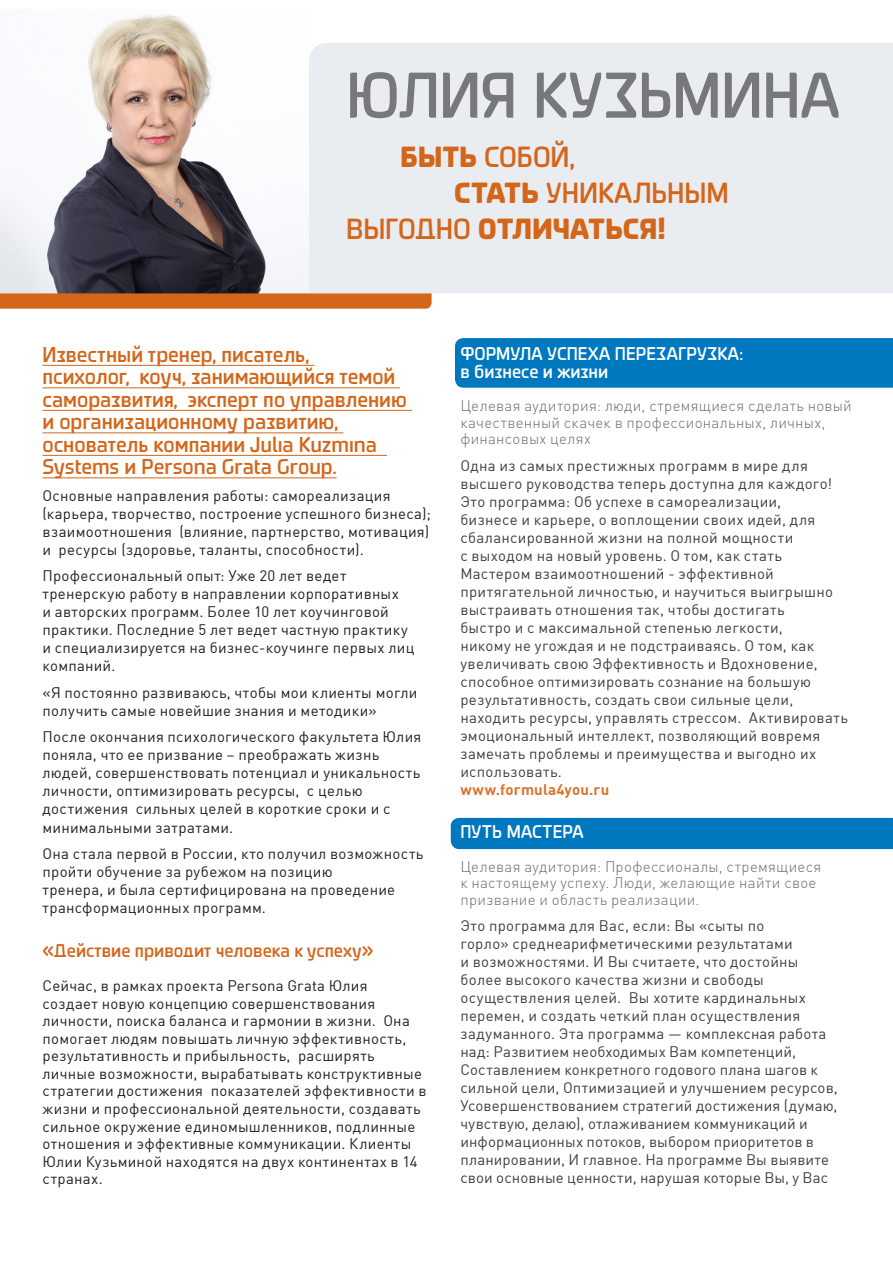
<style>
.page{position:relative;width:893px;height:1263px;background:#fff}
.page>*{position:absolute;margin:0;border:0;box-sizing:border-box;transform-origin:0 0}
.biogtaf{font:63px "Nokia Sans S60";letter-spacing:-.015em;color:#76787b}
.biogtaf-2{font:28.5px "Nokia Sans S60";letter-spacing:-.005em;color:#d4661a}
.biogtaf-3{font:700 28.5px "Nokia Sans S60";letter-spacing:-.01em;color:#d4661a}
.select{font:21px/22.5px "Nokia Sans S60";color:#d4661a}
.t1{font:18px/18px "Nokia Sans S60";color:#fff}
.t2{font:18px "Nokia Sans S60";color:#d4661a}
.body{font:15px/18px "DIN Cyr";letter-spacing:.015em;color:#3e3e3f}
.biogtaf-4{font:15px/18px "DIN Cyr";letter-spacing:.02em;color:#231f20}
.body_CA{font:300 15px/16.5px "DIN Cyr";letter-spacing:.02em;color:#6c6d70}
.s1{font-weight:700}
.s2{font-weight:400}
.s3{font-weight:700;color:#d8732c}
</style>
<div class="page">
<img style="left:0;top:15px;width:309px;height:278px">
<div style="left:451px;top:818px;width:442px;height:31px;background:#0078c0"></div>
<div style="left:455px;top:338px;width:438px;height:50px;background:#0078c0"></div>
<div style="left:309px;top:43px;width:584px;height:250px;background:#e9ecf0"></div>
<hr style="left:43px;top:365px;width:271px;height:1px;background:#d4661a">
<hr style="left:43px;top:387px;width:357px;height:1px;background:#d4661a">
<hr style="left:43px;top:410px;width:369px;height:1px;background:#d4661a">
<hr style="left:43px;top:432px;width:300px;height:1px;background:#d4661a">
<hr style="left:43px;top:455px;width:344px;height:1px;background:#d4661a">
<hr style="left:43px;top:477px;width:294px;height:1px;background:#d4661a">
<svg style="left:0;top:293px;width:432px;height:16px"></svg>
<p class="biogtaf" style="left:346px;top:47px;width:496px">ЮЛИЯ КУЗЬМИНА</p>
<p class="biogtaf-2" style="left:400px;top:135px;width:176px"><span class="s1">БЫТЬ</span> СОБОЙ,</p>
<p class="biogtaf-2" style="left:454px;top:171px;width:276px"><span class="s1">СТАТЬ</span> УНИКАЛЬНЫМ</p>
<p class="biogtaf-3" style="left:346px;top:207px;width:321px"><span class="s2">ВЫГОДНО</span> ОТЛИЧАТЬСЯ!</p>
<p class="select" style="left:43px;top:343px;width:366px">Известный тренер, писатель,<br>психолог, коуч, занимающийся темой саморазвития, эксперт по управлению и организационному развитию, основатель компании Julia Kuzmina Systems и Persona Grata Group.</p>
<p class="biogtaf-4" style="left:43px;top:487px;width:390px">Основные направления работы: самореализация (карьера, творчество, построение успешного бизнеса); взаимоотношения (влияние, партнерство, мотивация) и ресурсы (здоровье, таланты, способности).</p>
<p class="biogtaf-4" style="left:43px;top:567px;width:373px">Профессиональный опыт: Уже 20 лет ведет тренерскую работу в направлении корпоративных<br>и авторских программ. Более 10 лет коучинговой практики. Последние 5 лет ведет частную практику и специализируется на бизнес-коучинге первых лиц компаний.</p>
<p class="biogtaf-4" style="left:43px;top:684px;width:376px">«Я постоянно развиваюсь, чтобы мои клиенты могли получить самые новейшие знания и методики»</p>
<p class="biogtaf-4" style="left:43px;top:728px;width:380px">После окончания психологического факультета Юлия поняла, что ее призвание – преображать жизнь людей, совершенствовать потенциал и уникальность личности, оптимизировать ресурсы, с целью достижения сильных целей в короткие сроки и с минимальными затратами.</p>
<p class="biogtaf-4" style="left:43px;top:845px;width:382px">Она стала первой в России, кто получил возможность пройти обучение за рубежом на позицию<br>тренера, и была сертифицирована на проведение трансформационных программ.</p>
<p class="t2" style="left:43px;top:936px;width:332px">«Действие приводит человека к успеху»</p>
<p class="biogtaf-4" style="left:43px;top:977px;width:386px;line-height:17.5px">Сейчас, в рамках проекта Persona Grata Юлия создает новую концепцию совершенствования личности, поиска баланса и гармонии в жизни. Она помогает людям повышать личную эффективность, результативность и прибыльность, расширять личные возможности, вырабатывать конструктивные стратегии достижения показателей эффективности в жизни и профессиональной деятельности, создавать сильное окружение единомышленников, подлинные отношения и эффективные коммуникации. Клиенты Юлии Кузьминой находятся на двух континентах в 14 странах.</p>
<p class="t1" style="left:460px;top:344px;width:284px">ФОРМУЛА УСПЕХА ПЕРЕЗАГРУЗКА: в бизнесе и жизни</p>
<p class="body_CA" style="left:460px;top:398px;width:393px">Целевая аудитория: люди, стремящиеся сделать новый качественный скачек в профессиональных, личных, финансовых целях</p>
<p class="body" style="left:460px;top:456px;width:389px">Одна из самых престижных программ в мире для высшего руководства теперь доступна для каждого!<br>Это программа: Об успехе в самореализации,<br>бизнесе и карьере, о воплощении своих идей, для сбалансированной жизни на полной мощности<br>с выходом на новый уровень. О том, как стать Мастером взаимоотношений - эффективной притягательной личностью, и научиться выигрышно выстраивать отношения так, чтобы достигать<br>быстро и с максимальной степенью легкости,<br>никому не угождая и не подстраиваясь. О том, как увеличивать свою Эффективность и Вдохновение, способное оптимизировать сознание на большую результативность, создать свои сильные цели, находить ресурсы, управлять стрессом. Активировать эмоциональный интеллект, позволяющий вовремя замечать проблемы и преимущества и выгодно их использовать.<br><span class="s3">www.formula4you.ru</span></p>
<p class="t1" style="left:460px;top:823px;width:125px">ПУТЬ МАСТЕРА</p>
<p class="body_CA" style="left:460px;top:858px;width:363px">Целевая аудитория: Профессионалы, стремящиеся к настоящему успеху. Люди, желающие найти свое призвание и область реализации.</p>
<p class="body" style="left:460px;top:917px;width:379px">Это программа для Вас, если: Вы «сыты по<br>горло» среднеарифметическими результатами<br>и возможностями. И Вы считаете, что достойны более высокого качества жизни и свободы осуществления целей. Вы хотите кардинальных перемен, и создать четкий план осуществления задуманного. Эта программа — комплексная работа над: Развитием необходимых Вам компетенций, Составлением конкретного годового плана шагов к сильной цели, Оптимизацией и улучшением ресурсов, Усовершенствованием стратегий достижения (думаю, чувствую, делаю), отлаживанием коммуникаций и информационных потоков, выбором приоритетов в планировании, И главное. На программе Вы выявите свои основные ценности, нарушая которые Вы, у Вас</p>
</div>
